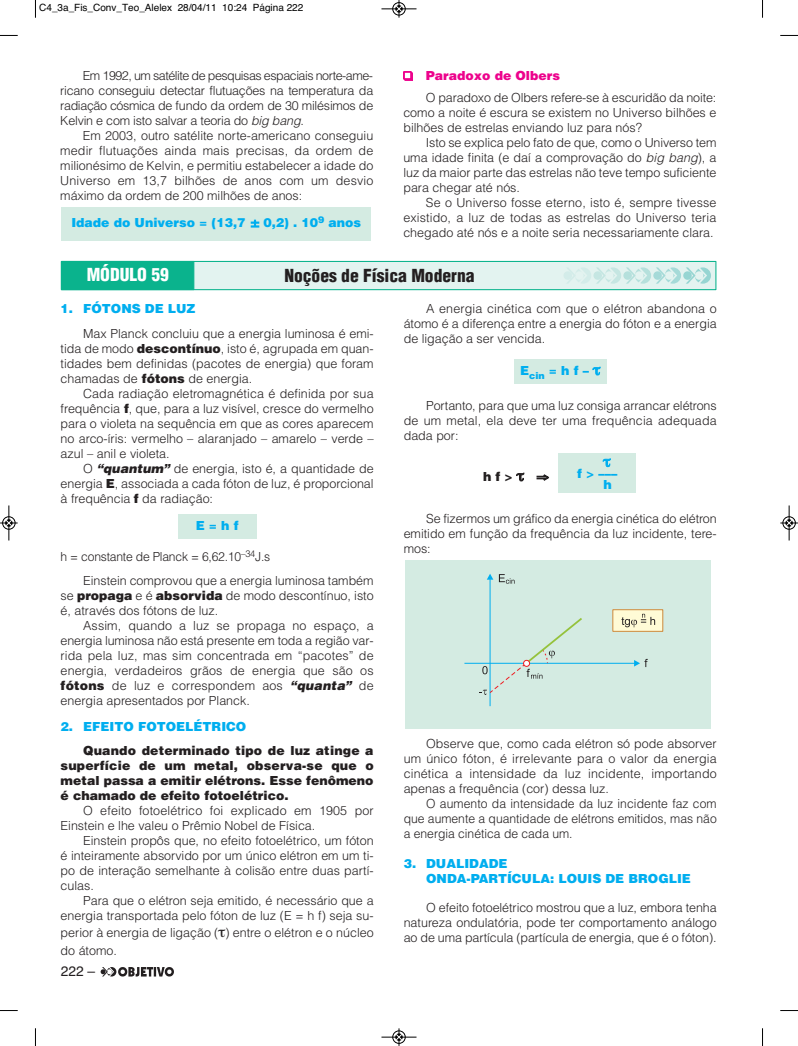
<style>
.page{position:relative;width:798px;height:1046px;background:#fff}
.page>*{position:absolute;margin:0;border:0;box-sizing:border-box;transform-origin:0 0}
.t1{font:900 condensed 17.5px "Helvetica";color:#231f20}
.t2{font:900 condensed 17.5px "Helvetica";color:#fff}
.t3{font:13.75px "Helvetica";color:#231f20}
.t4{font:300 12.5px/15px "Helvetica";color:#231f20;text-align:justify}
.t5{font:900 12.5px/15px "Helvetica";color:#231f20;text-align:justify}
.t6{font:900 12.5px/15px "Helvetica";color:#00aeef}
.t7{font:10px "Helvetica";color:#000}
.s1{font-style:italic}
.s2{font-family:"Mathematical Pi Four";font-weight:400}
.s3{color:#ed028c}
.s4{font-weight:900;color:#ed028c}
.s5{font-weight:900}
.s6{font-weight:900;font-style:italic}
</style>
<div class="page">
<div style="left:61px;top:207px;width:310px;height:34px;background:#d4ebe2"></div>
<svg style="left:101px;top:967px;width:73px;height:9px"></svg>
<div style="left:514px;top:359px;width:92px;height:25px;background:#d4ebe2"></div>
<div style="left:558px;top:453px;width:78px;height:40px;background:#d4ebe2"></div>
<div style="left:405px;top:560px;width:305px;height:168px;background:#d4ebe2"></div>
<div style="left:612px;top:609px;width:51px;height:22px;background:#fffbd6;border:1px solid #ce8a3c"></div>
<hr style="left:464px;top:662px;width:170px;height:1px;background:#00aeef">
<hr style="left:489px;top:579px;width:1px;height:127px;background:#00aeef">
<svg style="left:487px;top:574px;width:27px;height:9px"></svg>
<svg style="left:479px;top:616px;width:104px;height:78px"></svg>
<svg style="left:633px;top:658px;width:14px;height:9px"></svg>
<svg style="left:621px;top:613px;width:34px;height:14px"></svg>
<div style="left:178px;top:514px;width:78px;height:25px;background:#d4ebe2"></div>
<div style="left:61px;top:261px;width:655px;height:29px;background:#e3f3f0;border:1px solid #0ab38d"></div>
<div style="left:61px;top:261px;width:133px;height:29px;background:#0ab38d"></div>
<svg style="left:564px;top:267px;width:146px;height:16px"></svg>
<svg style="left:35px;top:0;width:1px;height:18px"></svg>
<svg style="left:0;top:35px;width:18px;height:1px"></svg>
<svg style="left:762px;top:0;width:1px;height:18px"></svg>
<svg style="left:780px;top:35px;width:17px;height:1px"></svg>
<svg style="left:35px;top:1028px;width:1px;height:17px"></svg>
<svg style="left:0;top:1010px;width:18px;height:1px"></svg>
<svg style="left:762px;top:1028px;width:1px;height:17px"></svg>
<svg style="left:780px;top:1010px;width:17px;height:1px"></svg>
<div style="left:392px;top:2px;width:13px;height:14px;border:1px solid #fff;border-radius:50%"></div>
<hr style="left:381px;top:9px;width:35px;height:1px;background:#000">
<div style="left:392px;top:2px;width:13px;height:13px;border:1px solid #000;border-radius:50%"></div>
<svg style="left:395px;top:0;width:7px;height:18px"></svg>
<hr style="left:381px;top:1036px;width:35px;height:1px;background:#000">
<div style="left:392px;top:1030px;width:13px;height:13px;border:1px solid #000;border-radius:50%"></div>
<svg style="left:395px;top:1028px;width:7px;height:17px"></svg>
<div style="left:2px;top:516px;width:14px;height:13px;border:1px solid #fff;border-radius:50%"></div>
<hr style="left:9px;top:505px;width:1px;height:35px;background:#000">
<div style="left:2px;top:516px;width:13px;height:13px;border:1px solid #000;border-radius:50%"></div>
<svg style="left:0;top:519px;width:18px;height:7px"></svg>
<hr style="left:788px;top:505px;width:1px;height:35px;background:#000">
<div style="left:782px;top:516px;width:13px;height:13px;border:1px solid #000;border-radius:50%"></div>
<svg style="left:780px;top:519px;width:17px;height:7px"></svg>
<p class="t7" style="left:39px;top:4px;width:265px">C4_3a_Fis_Conv_Teo_Alelex 28/04/11 10:24 Página 222</p>
<p class="t4" style="left:60px;top:69px;width:314px;text-indent:22px">Em 1992, um satélite de pes qui sas espaciais norte-ame - ri cano con se guiu detectar flutuações na tempe ratura da radiação cósmica de fundo da ordem de 30 milésimos de Kelvin e com isto salvar a teoria do <span class="s1">big bang</span>.</p>
<p class="t4" style="left:60px;top:129px;width:314px;text-indent:22px">Em 2003, outro satélite norte-ame ri ca no conseguiu medir flutua ções ainda mais precisas, da ordem de milioné simo de Kelvin, e permitiu estabelecer a idade do Universo em 13,7 bilhões de anos com um desvio máximo da ordem de 200 milhões de anos:</p>
<p class="t6" style="left:71px;top:216px;width:291px">Idade do Universo = (13,7 <span class="s2">-</span> 0,2) . 10<sup>9</sup> anos</p>
<p class="t4" style="left:425px;top:67px;width:292px;line-height:21.2px;text-indent:-22px"><span class="s3">❑</span> <span class="s4">Paradoxo de Olbers<br></span>O paradoxo de Olbers refere-se à escuridão da noite:</p>
<p class="t4" style="left:403px;top:106px;width:314px">como a noite é escura se existem no Uni verso bi lhões e bilhões de estrelas enviando luz para nós?</p>
<p class="t4" style="left:403px;top:136px;width:314px;text-indent:22px">Isto se explica pelo fato de que, como o Universo tem uma idade fi nita (e daí a comprovação do <span class="s1">big bang</span>), a luz da maior parte das es trelas não teve tempo suficiente para chegar até nós.</p>
<p class="t4" style="left:403px;top:196px;width:314px;text-indent:22px">Se o Universo fosse eterno, isto é, sempre tivesse existido, a luz de todas as estrelas do Universo teria chegado até nós e a noite seria neces sariamente clara.</p>
<h1 class="t2" style="left:87px;top:268px;width:84px">MÓDULO 59</h1>
<h1 class="t1" style="left:284px;top:269px;width:191px">Noções de Física Moderna</h1>
<p class="t6" style="left:61px;top:302px;width:136px">1. FÓTONS DE LUZ</p>
<p class="t4" style="left:61px;top:327px;width:314px;text-indent:23px">Max Planck concluiu que a ener gia luminosa é emi - tida de modo <span class="s5">des contínuo</span>, isto é, agrupada em quan - ti dades bem definidas (pacotes de energia) que foram chamadas de <span class="s5">fótons</span> de energia.</p>
<p class="t4" style="left:61px;top:387px;width:314px;text-indent:22px">Cada radiação eletromagnética é definida por sua fre quência <span class="s5">f</span>, que, para a luz visível, cresce do vermelho para o violeta na sequência em que as cores aparecem no arco-íris: vermelho – alaranjado – amarelo – verde – azul – anil e violeta.</p>
<p class="t4" style="left:61px;top:462px;width:314px;text-indent:23px">O <span class="s6">“quantum”</span> de energia, isto é, a quantidade de energia <span class="s5">E</span>, asso cia da a cada fóton de luz, é propor cional à frequência <span class="s5">f</span> da radiação:</p>
<p class="t6" style="left:195px;top:519px;width:44px">E = h f</p>
<p class="t4" style="left:83px;top:546px;width:292px;line-height:23.8px;text-indent:-23px">h = constante de Planck = 6,62.10<sup>–34</sup>J.s<br>Einstein comprovou que a ener gia luminosa também</p>
<p class="t4" style="left:61px;top:589px;width:314px">se <span class="s5">propaga</span> e é <span class="s5">absorvida</span> de modo descontínuo, isto é, através dos fótons de luz.</p>
<p class="t4" style="left:61px;top:619px;width:314px;text-indent:23px">Assim, quando a luz se propaga no espaço, a energia luminosa não está presente em toda a região var - rida pela luz, mas sim concen trada em “pacotes” de energia, verda deiros grãos de energia que são os <span class="s5">fótons</span> de luz e correspondem aos <span class="s6">“quanta”</span> de energia apresen tados por Planck.</p>
<p class="t6" style="left:61px;top:720px;width:187px">2. EFEITO FOTOELÉTRICO</p>
<p class="t5" style="left:61px;top:743px;width:314px;text-indent:22px">Quando determinado tipo de luz atinge a superfície de um metal, ob serva-se que o metal passa a emitir elé trons. Esse fenômeno é chamado de efeito fotoelétrico.</p>
<p class="t4" style="left:61px;top:804px;width:314px;text-indent:22px">O efeito fotoelétrico foi explicado em 1905 por<br>Einstein e lhe valeu o Prêmio Nobel de Física.</p>
<p class="t4" style="left:61px;top:834px;width:314px;text-indent:22px">Einstein propôs que, no efeito fo toelétrico, um fóton é inteiramente absorvido por um único elétron em um ti - po de interação semelhante à colisão entre duas partí - culas.</p>
<p class="t4" style="left:61px;top:894px;width:314px;text-align:right">Para que o elétron seja emitido, é necessário que a ener gia transpor tada pelo fóton de luz (E = h f) seja su -</p>
<p class="t4" style="left:61px;top:925px;width:314px;line-height:17.1px">perior à energia de ligação ( ) entre o elétron e o núcleo do átomo.</p>
<p class="t3" style="left:61px;top:965px;width:36px">222 –</p>
<p class="t4" style="left:403px;top:302px;width:314px;text-indent:22px">A energia cinética com que o elétron abandona o átomo é a diferença entre a energia do fóton e a energia de ligação a ser vencida.</p>
<p class="t6" style="left:520px;top:364px;width:70px">E<sub>cin</sub> = h f –</p>
<p class="t4" style="left:403px;top:399px;width:314px;text-indent:22px">Portanto, para que uma luz consi ga arrancar elétrons de um metal, ela deve ter uma frequência adequada dada por:</p>
<p class="t5" style="left:483px;top:470px;width:31px">h f &gt;</p>
<p class="t4" style="left:403px;top:512px;width:314px;text-indent:22px">Se fizermos um gráfico da ener gia cinética do elétron emitido em função da frequência da luz inciden te, tere - mos:</p>
<p class="t6" style="left:603px;top:468px;width:15px;line-height:11.2px;text-indent:-26px">f &gt; ––– h</p>
<p class="t4" style="left:403px;top:737px;width:314px;text-indent:22px">Observe que, como cada elétron só pode absorver um único fóton, é irrelevante para o valor da energia cinética a intensidade da luz inciden te, importando apenas a frequência (cor) dessa luz.</p>
<p class="t4" style="left:403px;top:797px;width:314px;text-indent:23px">O aumento da intensidade da luz incidente faz com que aumente a quantidade de elétrons emitidos, mas não a energia cinética de cada um.</p>
<p class="t6" style="left:426px;top:857px;width:266px;text-indent:-22px">3. DUALIDADE<br>ONDA-PARTÍCULA: LOUIS DE BROGLIE</p>
<p class="t4" style="left:403px;top:901px;width:314px;text-indent:22px">O efeito fotoelétrico mostrou que a luz, embora tenha natureza ondu latória, pode ter comportamento aná logo ao de uma partícula (partícula de energia, que é o fóton).</p>
</div>
